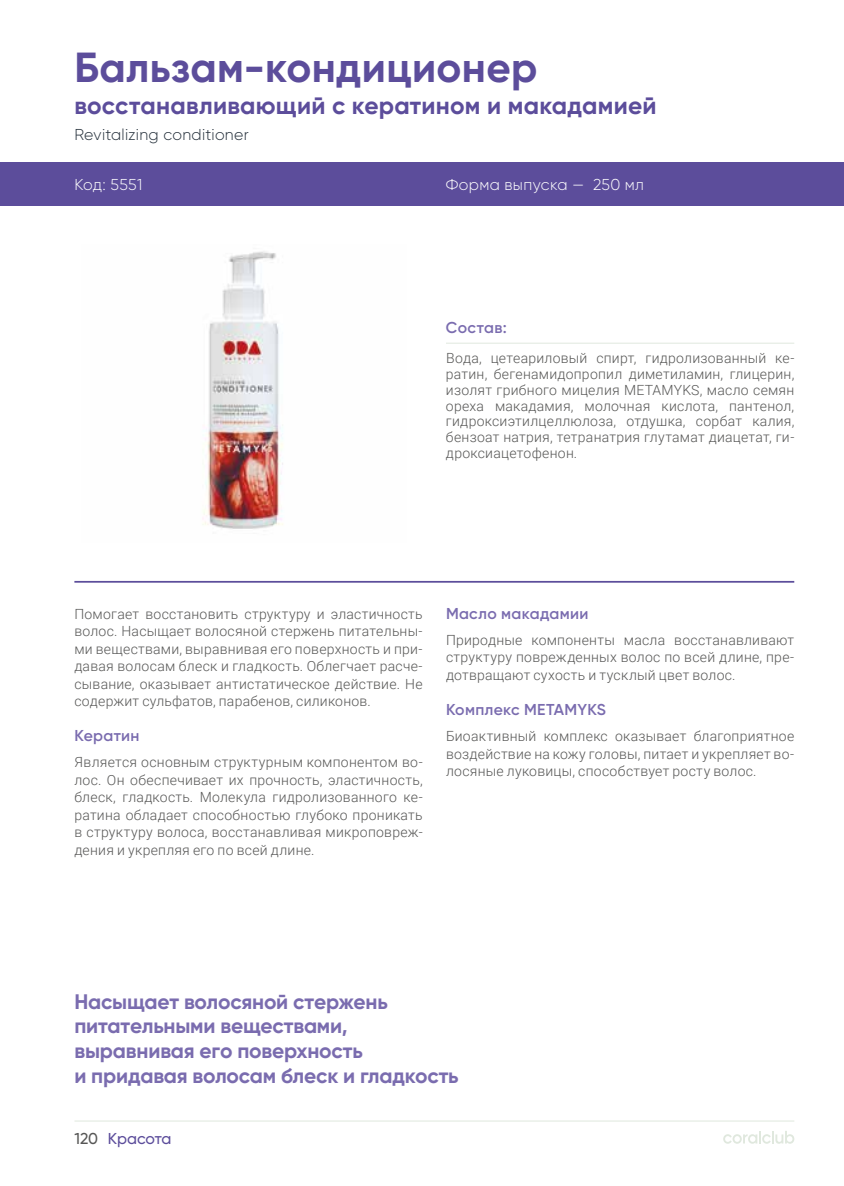
<style>
.page{position:relative;width:844px;height:1186px;background:#fff}
.page>*{position:absolute;margin:0;border:0;box-sizing:border-box;transform-origin:0 0}
.t1{font:700 42px "Gilroy";letter-spacing:.01em;color:#5c4d9b}
.t2{font:700 24.5px "Gilroy";letter-spacing:.01em;color:#5c4d9b}
.t3{font:700 21px/24.5px "Gilroy";letter-spacing:-.01em;color:#7a6caf}
.t4{font:600 15.75px "Gilroy";letter-spacing:.02em;color:#7a6caf}
.t5{font:300 15.75px "Gilroy";letter-spacing:.02em;color:#fff}
.t6{font:300 15.75px "Gilroy";letter-spacing:.015em;color:#25303b}
.t7{font:500 15.75px "Gilroy";letter-spacing:-.005em;color:#5c4d9b}
.t8{font:300 14px/17.5px "Roboto";letter-spacing:.02em;color:#575756;text-align:justify}
.s1{color:#575756}
</style>
<div class="page">
<svg style="left:723px;top:1131px;width:71px;height:12px"></svg>
<hr style="left:74px;top:1120px;width:720px;height:1px;background:#e0e8de">
<div style="left:0;top:162px;width:843px;height:43px;background:#5c4d9b"></div>
<hr style="left:74px;top:581px;width:720px;height:1px;background:#5c4d9b">
<hr style="left:446px;top:343px;width:348px;height:1px;background:#e0e8de">
<img style="left:202px;top:251px;width:81px;height:278px">
<h1 class="t1" style="left:74px;top:41px;width:464px">Бальзам-кондиционер</h1>
<h2 class="t2" style="left:74px;top:90px;width:583px">восстанавливающий с кератином и макадамией</h2>
<p class="t6" style="left:74px;top:125px;width:176px">Revitalizing conditioner</p>
<p class="t5" style="left:74px;top:174px;width:69px">Код: 5551</p>
<p class="t5" style="left:445px;top:174px;width:200px">Форма выпуска — 250 мл</p>
<p class="t4" style="left:446px;top:317px;width:62px">Cостав:</p>
<p class="t8" style="left:446px;top:350px;width:350px;line-height:15.8px">Вода, цетеариловый спирт, гидролизованный ке&shy;ратин, бегенамидопропил диметиламин, глицерин, изолят грибного мицелия METAMYKS, масло семян ореха макадамия, молочная кислота, пантенол, гидроксиэтилцеллюлоза, отдушка, сорбат калия, бензоат натрия, тетранатрия глутамат диацетат, ги&shy;дроксиацетофенон.</p>
<p class="t8" style="left:74px;top:604px;width:349px">Помогает восстановить структуру и эластичность волос. Насыщает волосяной стержень питательны&shy;ми веществами, выравнивая его поверхность и при&shy;давая волосам блеск и гладкость. Облегчает расче&shy;сывание, оказывает антистатическое действие. Не содержит сульфатов, парабенов, силиконов.</p>
<p class="t4" style="left:74px;top:726px;width:67px">Кератин</p>
<p class="t8" style="left:74px;top:753px;width:349px">Является основным структурным компонентом во&shy;лос. Он обеспечивает их прочность, эластичность, блеск, гладкость. Молекула гидролизованного ке&shy;ратина обладает способностью глубоко проникать в структуру волоса, восстанавливая микроповреж&shy;дения и укрепляя его по всей длине.</p>
<p class="t4" style="left:446px;top:603px;width:144px">Масло макадамии</p>
<p class="t8" style="left:446px;top:630px;width:349px">Природные компоненты масла восстанавливают структуру поврежденных волос по всей длине, пре&shy;дотвращают сухость и тусклый цвет волос.</p>
<p class="t4" style="left:446px;top:699px;width:161px">Комплекс METAMYKS</p>
<p class="t8" style="left:446px;top:727px;width:349px">Биоактивный комплекс оказывает благоприятное воздействие на кожу головы, питает и укрепляет во&shy;лосяные луковицы, способствует росту волос.</p>
<h3 class="t3" style="left:74px;top:989px;width:386px">Насыщает волосяной стержень питательными веществами, выравнивая его поверхность<br>и придавая волосам блеск и гладкость</h3>
<p class="t7" style="left:74px;top:1128px;width:98px"><span class="s1">120</span> Красота</p>
</div>
